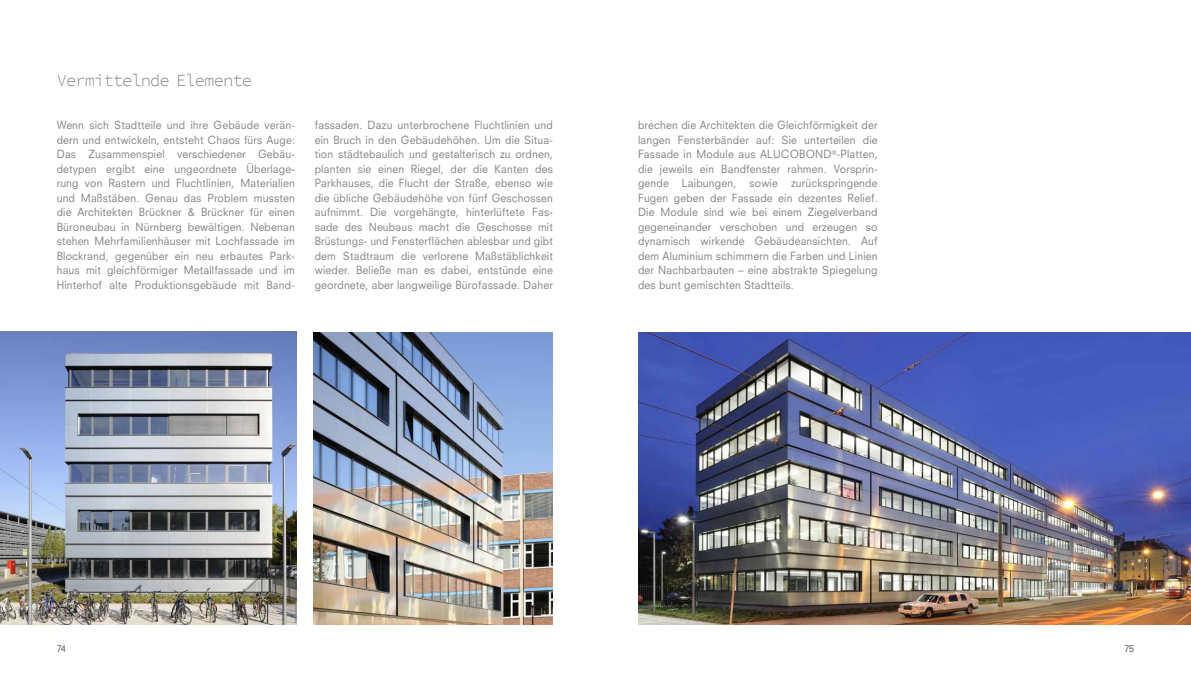
<style>
.page{position:relative;width:1191px;height:681px;background:#fff}
.page>*{position:absolute;margin:0;border:0;box-sizing:border-box;transform-origin:0 0}
.t1{font:300 17px "Source Code Pro";letter-spacing:-.05em;color:#808285}
.t2{font:11px/14.5px "Neuzeit SLT Std";letter-spacing:.015em;color:#808285;text-align:justify;scale:.95 1}
.t3{font:9px "Neuzeit SLT Std";color:#4d4d4f}
</style>
<div class="page">
<img style="left:313px;top:332px;width:240px;height:292px">
<img style="left:0;top:331px;width:296px;height:293px">
<img style="left:638px;top:332px;width:553px;height:292px">
<h1 class="t1" style="left:57px;top:68px;width:197px">Vermittelnde Elemente</h1>
<p class="t2" style="left:57px;top:118px;width:252px">Wenn sich Stadtteile und ihre Gebäude verän&shy;dern und entwickeln, entsteht Chaos fürs Auge:<br>Das Zusammenspiel verschiedener Gebäu&shy;detypen ergibt eine ungeordnete Überlage&shy;rung von Rastern und Fluchtlinien, Materialien und Maßstäben. Genau das Problem mussten die Architekten Brückner &amp; Brückner für einen Büroneubau in Nürnberg bewältigen. Nebenan stehen Mehrfamilienhäuser mit Lochfassade im Blockrand, gegenüber ein neu erbautes Park&shy;haus mit gleichförmiger Metallfassade und im Hinterhof alte Produktionsgebäude mit Band-</p>
<p class="t2" style="left:315px;top:118px;width:252px">fassaden. Dazu unterbrochene Fluchtlinien und ein Bruch in den Gebäudehöhen. Um die Situa&shy;tion städtebaulich und gestalterisch zu ordnen, planten sie einen Riegel, der die Kanten des Parkhauses, die Flucht der Straße, ebenso wie die übliche Gebäudehöhe von fünf Geschossen aufnimmt. Die vorgehängte, hinterlüftete Fas&shy;sade des Neubaus macht die Geschosse mit Brüstungs- und Fensterflächen ablesbar und gibt dem Stadtraum die verlorene Maßstäblichkeit wieder. Beließe man es dabei, entstünde eine geordnete, aber langweilige Bürofassade. Daher</p>
<p class="t2" style="left:638px;top:118px;width:254px">brechen die Architekten die Gleichförmigkeit der langen Fensterbänder auf: Sie unterteilen die Fassade in Module aus ALUCOBOND<sup>®</sup>-Platten, die jeweils ein Bandfenster rahmen. Vorsprin&shy;gende Laibungen, sowie zurückspringende Fugen geben der Fassade ein dezentes Relief.<br>Die Module sind wie bei einem Ziegelverband gegeneinander verschoben und erzeugen so dynamisch wirkende Gebäudeansichten. Auf dem Aluminium schimmern die Farben und Linien der Nachbarbauten – eine abstrakte Spiegelung des bunt gemischten Stadtteils.</p>
<p class="t3" style="left:57px;top:642px;width:11px">74</p>
<p class="t3" style="left:1124px;top:642px;width:11px">75</p>
</div>
